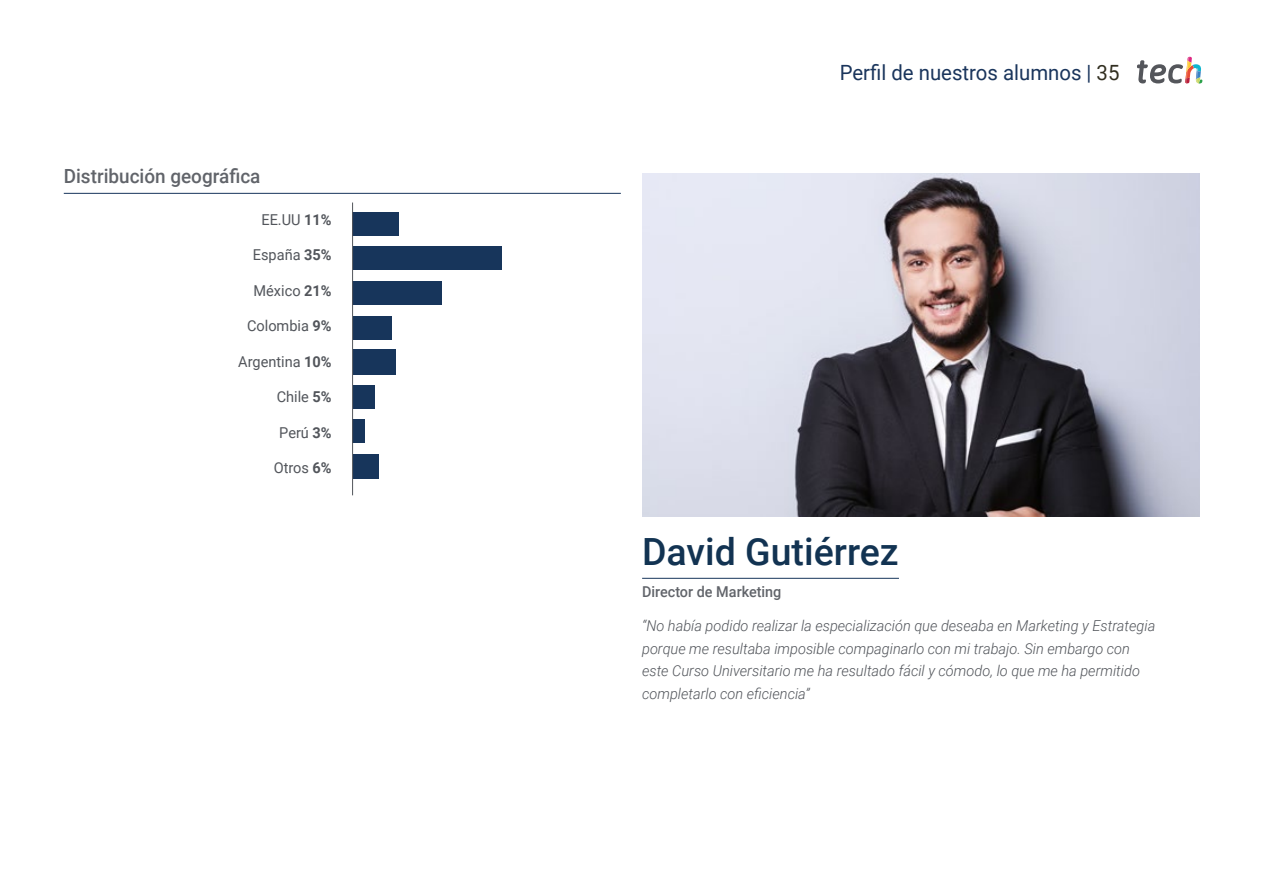
<style>
.page{position:relative;width:1263px;height:893px;background:#fff}
.page>*{position:absolute;margin:0;border:0;box-sizing:border-box;transform-origin:0 0}
.t1{font:500 37.5px "Roboto";color:#123352}
.t2{font:21px "Roboto";color:#1a355c}
.t3{font:500 19.5px "Roboto";color:#61646a}
.t4{font:italic 300 15px/22.5px "Roboto";color:#52555b}
.t5{font:15px "Roboto";color:#52555b}
.t6{font:500 15px "Roboto";color:#61646a;scale:.96 1}
.s1{font-weight:700}
.s2{color:#312e20}
</style>
<div class="page">
<hr style="left:642px;top:578px;width:257px;height:1px;background:#17355b">
<img style="left:642px;top:174px;width:557px;height:343px">
<div style="left:352px;top:212px;width:47px;height:24px;background:#17355b"></div>
<div style="left:353px;top:247px;width:149px;height:23px;background:#17355b"></div>
<div style="left:352px;top:281px;width:89px;height:24px;background:#17355b"></div>
<div style="left:353px;top:385px;width:21px;height:24px;background:#17355b"></div>
<div style="left:353px;top:316px;width:38px;height:23px;background:#17355b"></div>
<div style="left:352px;top:420px;width:13px;height:23px;background:#17355b"></div>
<div style="left:353px;top:350px;width:42px;height:25px;background:#17355b"></div>
<div style="left:353px;top:454px;width:25px;height:24px;background:#17355b"></div>
<hr style="left:352px;top:203px;width:1px;height:292px;background:#52555b">
<hr style="left:64px;top:193px;width:557px;height:1px;background:#17355b">
<svg style="left:1137px;top:57px;width:65px;height:27px"></svg>
<h3 class="t3" style="left:64px;top:162px;width:198px">Distribución geográfica</h3>
<p class="t5" style="left:261px;top:209px;width:72px">EE.UU <span class="s1">11%</span></p>
<p class="t5" style="left:253px;top:244px;width:80px">España <span class="s1">35%</span></p>
<p class="t5" style="left:254px;top:280px;width:80px">México <span class="s1">21%</span></p>
<p class="t5" style="left:247px;top:315px;width:86px">Colombia <span class="s1">9%</span></p>
<p class="t5" style="left:238px;top:351px;width:95px">Argentina <span class="s1">10%</span></p>
<p class="t5" style="left:277px;top:386px;width:56px">Chile <span class="s1">5%</span></p>
<p class="t5" style="left:279px;top:422px;width:54px">Perú <span class="s1">3%</span></p>
<p class="t5" style="left:274px;top:457px;width:60px">Otros <span class="s1">6%</span></p>
<h2 class="t2" style="left:840px;top:57px;width:281px">Perfil de nuestros alumnos | <span class="s2">35</span></h2>
<h1 class="t1" style="left:642px;top:525px;width:258px">David Gutiérrez</h1>
<p class="t6" style="left:642px;top:581px;width:147px">Director de Marketing</p>
<p class="t4" style="left:642px;top:614px;width:515px">“No había podido realizar la especialización que deseaba en Marketing y Estrategia porque me resultaba imposible compaginarlo con mi trabajo. Sin embargo con este Curso Universitario me ha resultado fácil y cómodo, lo que me ha permitido completarlo con eficiencia”</p>
</div>
